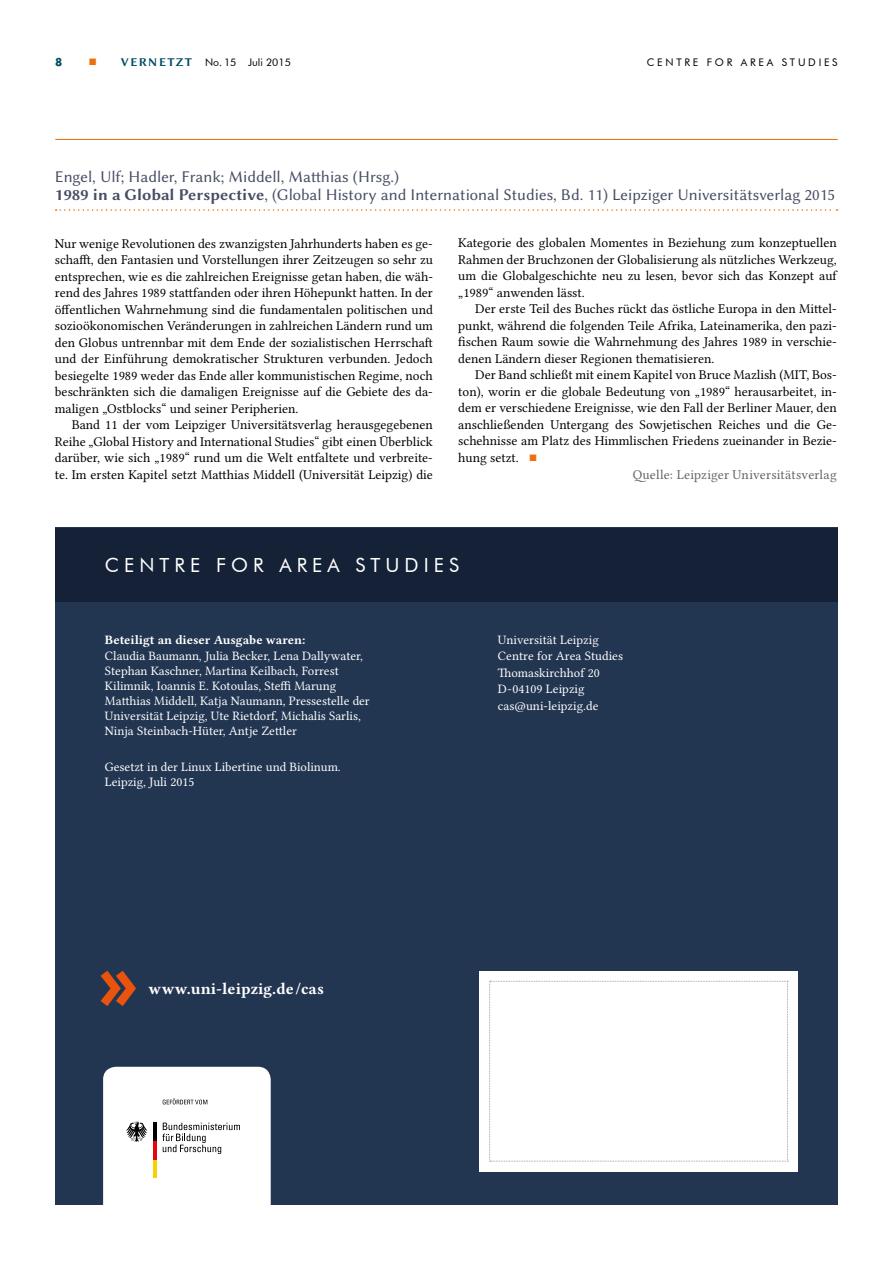
<style>
.page{position:relative;width:893px;height:1263px;background:#fff}
.page>*{position:absolute;margin:0;border:0;box-sizing:border-box;transform-origin:0 0}
.t1{font:19.5px "Futura BT";letter-spacing:.26em;color:#fff}
.t2{font:16.5px/18px "Lin Biolinum O";color:#474d63}
.t3{font:16.5px "Lin Libertine OB";letter-spacing:.005em;color:#fff}
.t4{font:13.5px/16.5px "Lin Libertine O";color:#000;text-align:justify}
.t5{font:13.5px "Lin Libertine O";letter-spacing:.015em;color:#646363}
.t6{font:12.9px/15px "Lin Libertine O";color:#fff}
.t7{font:12.9px "Lin Libertine OB";color:#fff}
.t8{font:10.5px "Futura BT";color:#000}
.t9{font:10.5px "Futura BT";letter-spacing:.26em;color:#000}
.t10{font:700 10.5px "Futura";color:#004d63}
.s1{font-family:"Lin Biolinum O";font-size:15px;color:#ed700f}
.s2{font-family:"Lin Biolinum OB";font-size:12px;color:#004d63}
.s3{font-family:"Lin Biolinum OB"}
.s4{font-size:15px;color:#ed700f}
</style>
<div class="page">
<hr style="left:55px;top:139px;width:783px;height:1px;background:#ed700f">
<div style="left:55px;top:527px;width:782px;height:678px;background:#233651"></div>
<div style="left:55px;top:528px;width:783px;height:74px;background:#142136"></div>
<svg style="left:103px;top:1067px;width:168px;height:138px;background:#f5f5f4"></svg>
<div style="left:479px;top:971px;width:319px;height:201px;background:#fff"></div>
<div style="left:489px;top:981px;width:299px;height:181px;background:#fff"></div>
<svg style="left:101px;top:971px;width:35px;height:35px"></svg>
<svg style="left:56px;top:209px;width:781px;height:2px"></svg>
<p class="t10" style="left:55px;top:55px;width:9px">8</p>
<p class="t8" style="left:89px;top:56px;width:204px"><span class="s1">■</span> <span class="s2">VERNETZT</span> No. 15 Juli 2015</p>
<p class="t9" style="left:647px;top:56px;width:192px">CENTRE FOR AREA STUDIES</p>
<p class="t2" style="left:55px;top:167px;width:782px">Engel, Ulf; Hadler, Frank; Middell, Matthias (Hrsg.)<br><span class="s3">1989 in a Global Perspective</span>, (Global History and International Studies, Bd. 11) Leipziger Universitätsverlag 2015</p>
<p class="t4" style="left:55px;top:233px;width:380px">Nur wenige Revolutionen des zwanzigsten Jahrhunderts haben es ge&shy;schafft, den Fantasien und Vorstellungen ihrer Zeitzeugen so sehr zu entsprechen, wie es die zahlreichen Ereignisse getan haben, die wäh&shy;rend des Jahres 1989 stattfanden oder ihren Höhepunkt hatten. In der öffentlichen Wahrnehmung sind die fundamentalen politischen und sozioökonomischen Veränderungen in zahlreichen Ländern rund um den Globus untrennbar mit dem Ende der sozialistischen Herrschaft und der Einführung demokratischer Strukturen verbunden. Jedoch besiegelte 1989 weder das Ende aller kommunistischen Regime, noch beschränkten sich die damaligen Ereignisse auf die Gebiete des da&shy;maligen „Ostblocks“ und seiner Peripherien.</p>
<p class="t4" style="left:55px;top:415px;width:379px;text-indent:17px">Band 11 der vom Leipziger Universitätsverlag herausgegebenen Reihe „Global History and International Studies“ gibt einen Überblick darüber, wie sich „1989“ rund um die Welt entfaltete und verbreite&shy;te. Im ersten Kapitel setzt Matthias Middell (Universität Leipzig) die</p>
<p class="t4" style="left:458px;top:233px;width:380px">Kategorie des globalen Momentes in Beziehung zum konzeptuellen Rahmen der Bruchzonen der Globalisierung als nützliches Werkzeug, um die Globalgeschichte neu zu lesen, bevor sich das Konzept auf „1989“ anwenden lässt.</p>
<p class="t4" style="left:458px;top:299px;width:380px;text-indent:17px">Der erste Teil des Buches rückt das östliche Europa in den Mittel&shy;punkt, während die folgenden Teile Afrika, Lateinamerika, den pazi&shy;fischen Raum sowie die Wahrnehmung des Jahres 1989 in verschie&shy;denen Ländern dieser Regionen thematisieren.</p>
<p class="t4" style="left:475px;top:365px;width:363px">Der Band schließt mit einem Kapitel von Bruce Mazlish (MIT, Bos-</p>
<p class="t4" style="left:458px;top:382px;width:380px">ton), worin er die globale Bedeutung von „1989“ herausarbeitet, in-</p>
<p class="t4" style="left:458px;top:398px;width:380px">dem er verschiedene Ereignisse, wie den Fall der Berliner Mauer, den</p>
<p class="t4" style="left:458px;top:415px;width:380px">anschließenden Untergang des Sowjetischen Reiches und die Ge-</p>
<p class="t4" style="left:458px;top:431px;width:380px">schehnisse am Platz des Himmlischen Friedens zueinander in Bezie-</p>
<p class="t4" style="left:458px;top:448px;width:81px">hung setzt. <span class="s4">■</span></p>
<p class="t5" style="left:633px;top:463px;width:205px">Quelle: Leipziger Universitätsverlag</p>
<h1 class="t1" style="left:105px;top:553px;width:356px">CENTRE FOR AREA STUDIES</h1>
<p class="t7" style="left:105px;top:630px;width:202px">Beteiligt an dieser Ausgabe waren:</p>
<p class="t6" style="left:105px;top:647px;width:266px">Claudia Baumann, Julia Becker, Lena Dallywater, Stephan Kaschner, Martina Keilbach, Forrest Kilimnik, Ioannis E. Kotoulas, Steffi Marung Matthias Middell, Katja Naumann, Pressestelle der Universität Leipzig, Ute Rietdorf, Michalis Sarlis, Ninja Steinbach-Hüter, Antje Zettler</p>
<p class="t6" style="left:105px;top:758px;width:237px">Gesetzt in der Linux Libertine und Biolinum.<br>Leipzig, Juli 2015</p>
<p class="t6" style="left:498px;top:630px;width:127px;line-height:16.5px">Universität Leipzig<br>Centre for Area Studies<br>Thomaskirchhof 20<br>D-04109 Leipzig cas@uni-leipzig.de</p>
<p class="t3" style="left:149px;top:977px;width:177px">www.uni-leipzig.de /cas</p>
</div>
